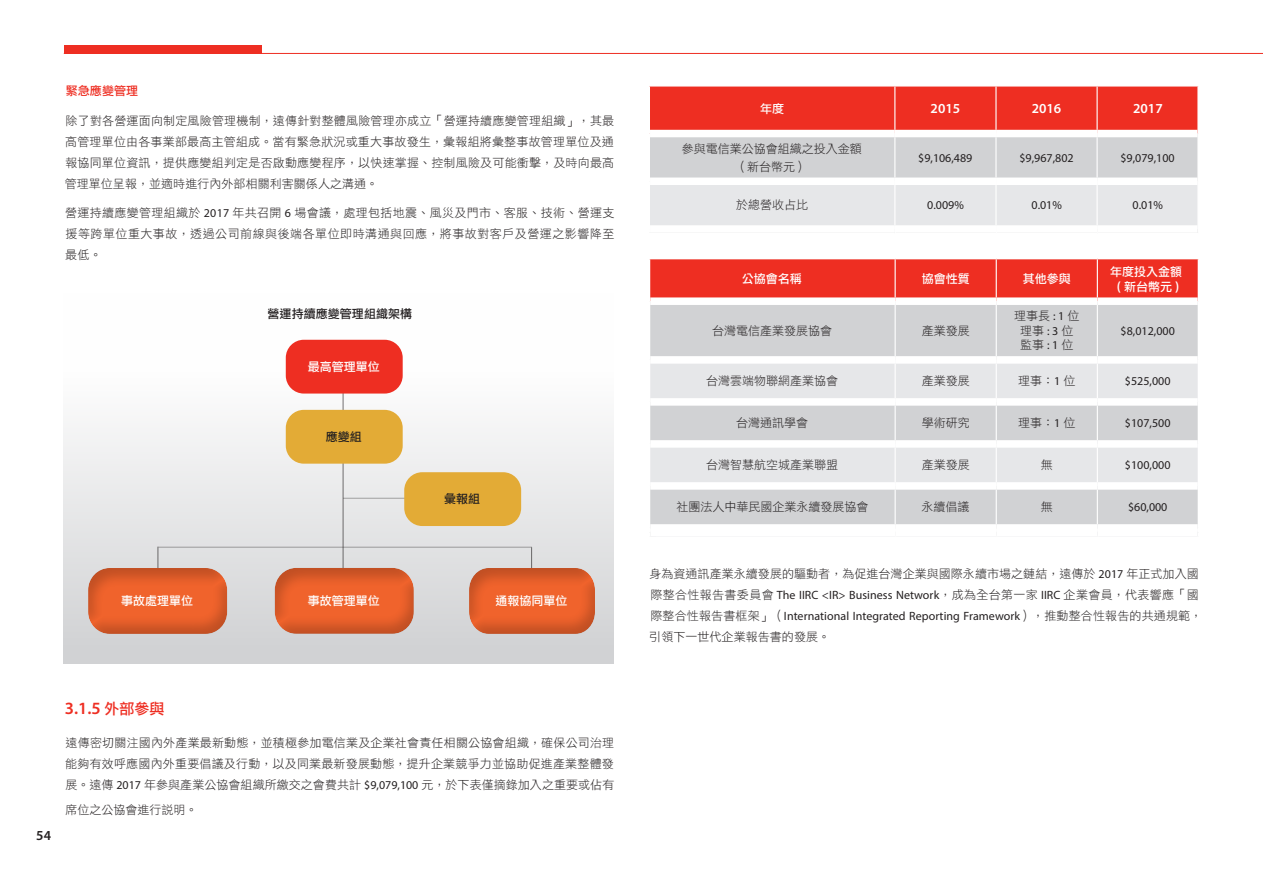
<style>
.page{position:relative;width:1263px;height:893px;background:#fff}
.page>*{position:absolute;margin:0;border:0;box-sizing:border-box;transform-origin:0 0}
.t1{font:600 17.25px "Myriad Pro";color:#ee2e22}
.t2{font:600 13.8px "Myriad Pro";color:#fff}
.t3{font:600 13.8px "Myriad Pro";color:#231f20}
.t4{font:12px/21px "DF Li Hei Std W3";letter-spacing:.005em;color:#231f20;text-align:justify}
.t5{font:12px/21px "Myriad Pro";color:#231f20}
.t6{font:12px/14.4px "DF Li Hei Std W5";color:#fff;text-align:center}
.t7{font:12px "DF Li Hei Std W5";letter-spacing:.005em;color:#231f20}
.t8{font:12px "DF Li Hei Std W5";letter-spacing:.005em;color:#ee2e22}
.s1{font-family:"Myriad Pro"}
.s2{font-family:"DF Li Hei Std W5";font-weight:400;font-size:15px}
.s3{font-family:"Myriad Pro";font-weight:600;font-size:13.8px}
.s4{font-family:"DF Li Hei Std W3"}
</style>
<div class="page">
<hr style="left:64px;top:53px;width:1199px;height:1px;background:#ee2e22">
<div style="left:64px;top:45px;width:197px;height:8px;background:#ee2e22"></div>
<div style="left:64px;top:293px;width:550px;height:370px;background:linear-gradient(to bottom,#fff,#d1d2d4)"></div>
<hr style="left:343px;top:374px;width:1px;height:201px;background:#231f20">
<div style="left:650px;top:87px;width:547px;height:43px;background:#ee2e22"></div>
<div style="left:650px;top:137px;width:547px;height:41px;background:#d1d2d4"></div>
<hr style="left:894px;top:87px;width:1px;height:43px;background:#fff">
<hr style="left:894px;top:137px;width:1px;height:41px;background:#fff">
<hr style="left:995px;top:87px;width:1px;height:43px;background:#fff">
<hr style="left:1096px;top:87px;width:2px;height:43px;background:#fff">
<hr style="left:995px;top:137px;width:1px;height:41px;background:#fff">
<hr style="left:1096px;top:137px;width:2px;height:41px;background:#fff">
<div style="left:650px;top:185px;width:548px;height:48px;background:#e6e7e9"></div>
<div style="left:650px;top:225px;width:245px;height:8px;background:#fff"></div>
<div style="left:895px;top:225px;width:101px;height:8px;background:#fff"></div>
<div style="left:996px;top:225px;width:101px;height:8px;background:#fff"></div>
<div style="left:1097px;top:225px;width:100px;height:8px;background:#fff"></div>
<div style="left:650px;top:259px;width:548px;height:38px;background:#ee2e22"></div>
<div style="left:650px;top:305px;width:548px;height:219px;background:#d1d2d4"></div>
<svg style="left:650px;top:364px;width:548px;height:118px;fill:#e6e7e9"></svg>
<hr style="left:894px;top:259px;width:2px;height:38px;background:#fff">
<hr style="left:894px;top:305px;width:2px;height:51px;background:#fff">
<hr style="left:894px;top:364px;width:2px;height:34px;background:#fff">
<hr style="left:894px;top:406px;width:2px;height:34px;background:#fff">
<hr style="left:894px;top:448px;width:2px;height:34px;background:#fff">
<hr style="left:894px;top:490px;width:2px;height:34px;background:#fff">
<hr style="left:996px;top:259px;width:1px;height:38px;background:#fff">
<hr style="left:1097px;top:259px;width:1px;height:38px;background:#fff">
<hr style="left:996px;top:305px;width:1px;height:51px;background:#fff">
<hr style="left:1097px;top:305px;width:1px;height:51px;background:#fff">
<hr style="left:996px;top:364px;width:1px;height:34px;background:#fff">
<hr style="left:1097px;top:364px;width:1px;height:34px;background:#fff">
<hr style="left:996px;top:406px;width:1px;height:34px;background:#fff">
<hr style="left:1097px;top:406px;width:1px;height:34px;background:#fff">
<hr style="left:996px;top:448px;width:1px;height:34px;background:#fff">
<hr style="left:1097px;top:448px;width:1px;height:34px;background:#fff">
<hr style="left:996px;top:490px;width:1px;height:34px;background:#fff">
<hr style="left:1097px;top:490px;width:1px;height:34px;background:#fff">
<div style="left:650px;top:440px;width:245px;height:8px;background:#fff"></div>
<div style="left:895px;top:440px;width:101px;height:8px;background:#fff"></div>
<div style="left:996px;top:440px;width:101px;height:8px;background:#fff"></div>
<div style="left:1097px;top:440px;width:101px;height:8px;background:#fff"></div>
<div style="left:650px;top:356px;width:245px;height:8px;background:#fff"></div>
<div style="left:895px;top:356px;width:101px;height:8px;background:#fff"></div>
<div style="left:996px;top:356px;width:101px;height:8px;background:#fff"></div>
<div style="left:1097px;top:356px;width:101px;height:8px;background:#fff"></div>
<div style="left:650px;top:398px;width:245px;height:8px;background:#fff"></div>
<div style="left:895px;top:398px;width:101px;height:8px;background:#fff"></div>
<div style="left:996px;top:398px;width:101px;height:8px;background:#fff"></div>
<div style="left:1097px;top:398px;width:101px;height:8px;background:#fff"></div>
<div style="left:650px;top:482px;width:245px;height:8px;background:#fff"></div>
<div style="left:895px;top:482px;width:101px;height:8px;background:#fff"></div>
<div style="left:996px;top:482px;width:101px;height:8px;background:#fff"></div>
<div style="left:1097px;top:482px;width:101px;height:8px;background:#fff"></div>
<div style="left:286px;top:340px;width:117px;height:54px;background:#ee2e22;border-radius:18px"></div>
<div style="left:286px;top:410px;width:117px;height:54px;background:#e3ab36;border-radius:18px"></div>
<hr style="left:158px;top:547px;width:1px;height:65px;background:#231f20">
<hr style="left:531px;top:547px;width:1px;height:75px;background:#231f20">
<hr style="left:158px;top:547px;width:374px;height:1px;background:#231f20">
<hr style="left:343px;top:498px;width:171px;height:1px;background:#231f20">
<div style="left:404px;top:472px;width:117px;height:54px;background:#e3ab36;border-radius:18px"></div>
<div style="left:75px;top:565px;width:155px;height:71px;background:#231f20;opacity:.23"></div>
<div style="left:262px;top:565px;width:154px;height:71px;background:#231f20;opacity:.23"></div>
<div style="left:456px;top:565px;width:141px;height:71px;background:#231f20;opacity:.23"></div>
<p class="t8" style="left:66px;top:85px;width:74px">緊急應變管理</p>
<p class="t4" style="left:65px;top:110px;width:551px">除了對各營運面向制定風險管理機制，遠傳針對整體風險管理亦成立「營運持續應變管理組織」，其最高管理單位由各事業部最高主管組成。當有緊急狀況或重大事故發生，彙報組將彙整事故管理單位及通報協同單位資訊，提供應變組判定是否啟動應變程序，以快速掌握、控制風險及可能衝擊，及時向最高管理單位呈報，並適時進行內外部相關利害關係人之溝通。</p>
<p class="t4" style="left:65px;top:202px;width:551px">營運持續應變管理組織於 <span class="s1">2017</span> 年共召開 <span class="s1">6</span> 場會議，處理包括地震、風災及門市、客服、技術、營運支援等跨單位重大事故，透過公司前線與後端各單位即時溝通與回應，將事故對客戶及營運之影響降至最低。</p>
<p class="t7" style="left:268px;top:308px;width:146px">營運持續應變管理組織架構</p>
<p class="t6" style="left:308px;top:359px;width:73px">最高管理單位</p>
<p class="t7" style="left:326px;top:430px;width:37px">應變組</p>
<p class="t7" style="left:444px;top:493px;width:37px">彙報組</p>
<p class="t6" style="left:121px;top:594px;width:74px">事故處理單位</p>
<p class="t6" style="left:308px;top:593px;width:73px">事故管理單位</p>
<p class="t6" style="left:496px;top:594px;width:73px">通報協同單位</p>
<p class="t3" style="left:36px;top:826px;width:16px">54</p>
<h1 class="t1" style="left:65px;top:697px;width:101px">3.1.5 <span class="s2">外部參與</span></h1>
<p class="t4" style="left:65px;top:732px;width:550px">遠傳密切關注國內外產業最新動態，並積極參加電信業及企業社會責任相關公協會組織，確保公司治理能夠有效呼應國內外重要倡議及行動，以及同業最新發展動態，提升企業競爭力並協助促進產業整體發展。遠傳 <span class="s1">2017</span> 年參與產業公協會組織所繳交之會費共計 <span class="s1">$9,079,100</span> 元，於下表僅摘錄加入之重要或佔有</p>
<p class="t4" style="left:66px;top:798px;width:133px">席位之公協會進行說明。</p>
<p class="t6" style="left:760px;top:101px;width:25px">年度</p>
<p class="t2" style="left:931px;top:100px;width:31px">2015</p>
<p class="t2" style="left:1032px;top:100px;width:31px">2016</p>
<p class="t2" style="left:1133px;top:100px;width:31px">2017</p>
<p class="t4" style="left:682px;top:139px;width:181px;line-height:18px;text-align:center">參與電信業公協會組織之投入金額（新台幣元）</p>
<p class="t5" style="left:918px;top:147px;width:56px">$9,106,489</p>
<p class="t5" style="left:1019px;top:147px;width:56px">$9,967,802</p>
<p class="t5" style="left:1120px;top:147px;width:56px">$9,079,100</p>
<p class="t4" style="left:736px;top:194px;width:73px">於總營收占比</p>
<p class="t5" style="left:927px;top:195px;width:38px">0.009%</p>
<p class="t5" style="left:1031px;top:195px;width:32px">0.01%</p>
<p class="t5" style="left:1132px;top:195px;width:32px">0.01%</p>
<p class="t6" style="left:742px;top:272px;width:61px">公協會名稱</p>
<p class="t6" style="left:922px;top:272px;width:49px">協會性質</p>
<p class="t6" style="left:1023px;top:272px;width:49px">其他參與</p>
<p class="t6" style="left:1110px;top:264px;width:73px">年度投入金額<span class="s3">(</span> 新台幣元 <span class="s3">)</span></p>
<p class="t4" style="left:712px;top:320px;width:121px">台灣電信產業發展協會</p>
<p class="t4" style="left:922px;top:320px;width:49px">產業發展</p>
<p class="t4" style="left:1014px;top:309px;width:67px;line-height:14.4px;text-align:center">理事長 <span class="s1">: 1</span> 位理事<span class="s1">: 3</span>位監事<span class="s1">: 1</span>位</p>
<p class="t5" style="left:1121px;top:320px;width:56px">$8,012,000</p>
<p class="t4" style="left:706px;top:370px;width:133px">台灣雲端物聯網產業協會</p>
<p class="t4" style="left:922px;top:370px;width:49px">產業發展</p>
<p class="t4" style="left:1018px;top:370px;width:59px">理事：<span class="s1">1</span> 位</p>
<p class="t5" style="left:1125px;top:370px;width:47px">$525,000</p>
<p class="t4" style="left:736px;top:412px;width:73px">台灣通訊學會</p>
<p class="t4" style="left:922px;top:412px;width:49px">學術研究</p>
<p class="t4" style="left:1018px;top:412px;width:59px">理事：<span class="s1">1</span> 位</p>
<p class="t5" style="left:1125px;top:412px;width:47px">$107,500</p>
<p class="t4" style="left:706px;top:454px;width:134px">台灣智慧航空城產業聯盟</p>
<p class="t4" style="left:922px;top:454px;width:49px">產業發展</p>
<p class="t4" style="left:1041px;top:454px;width:13px">無</p>
<p class="t5" style="left:1125px;top:454px;width:47px">$100,000</p>
<p class="t4" style="left:676px;top:496px;width:194px">社團法人中華民國企業永續發展協會</p>
<p class="t4" style="left:921px;top:496px;width:49px">永續倡議</p>
<p class="t4" style="left:1041px;top:496px;width:13px">無</p>
<p class="t5" style="left:1128px;top:497px;width:41px">$60,000</p>
<p class="t4" style="left:649px;top:563px;width:551px">身為資通訊產業永續發展的驅動者，為促進台灣企業與國際永續市場之鏈結，遠傳於 <span class="s1">2017</span> 年正式加入國</p>
<p class="t5" style="left:650px;top:585px;width:553px"><span class="s4">際整合性報告書委員會</span> The IIRC &lt;IR&gt; Business Network<span class="s4">，成為全台第一家</span> IIRC <span class="s4">企業會員，代表響應「國際整合性報告書框架」（</span>International Integrated Reporting Framework<span class="s4">），推動整合性報告的共通規範，</span></p>
<p class="t4" style="left:649px;top:626px;width:182px">引領下一世代企業報告書的發展。</p>
</div>
